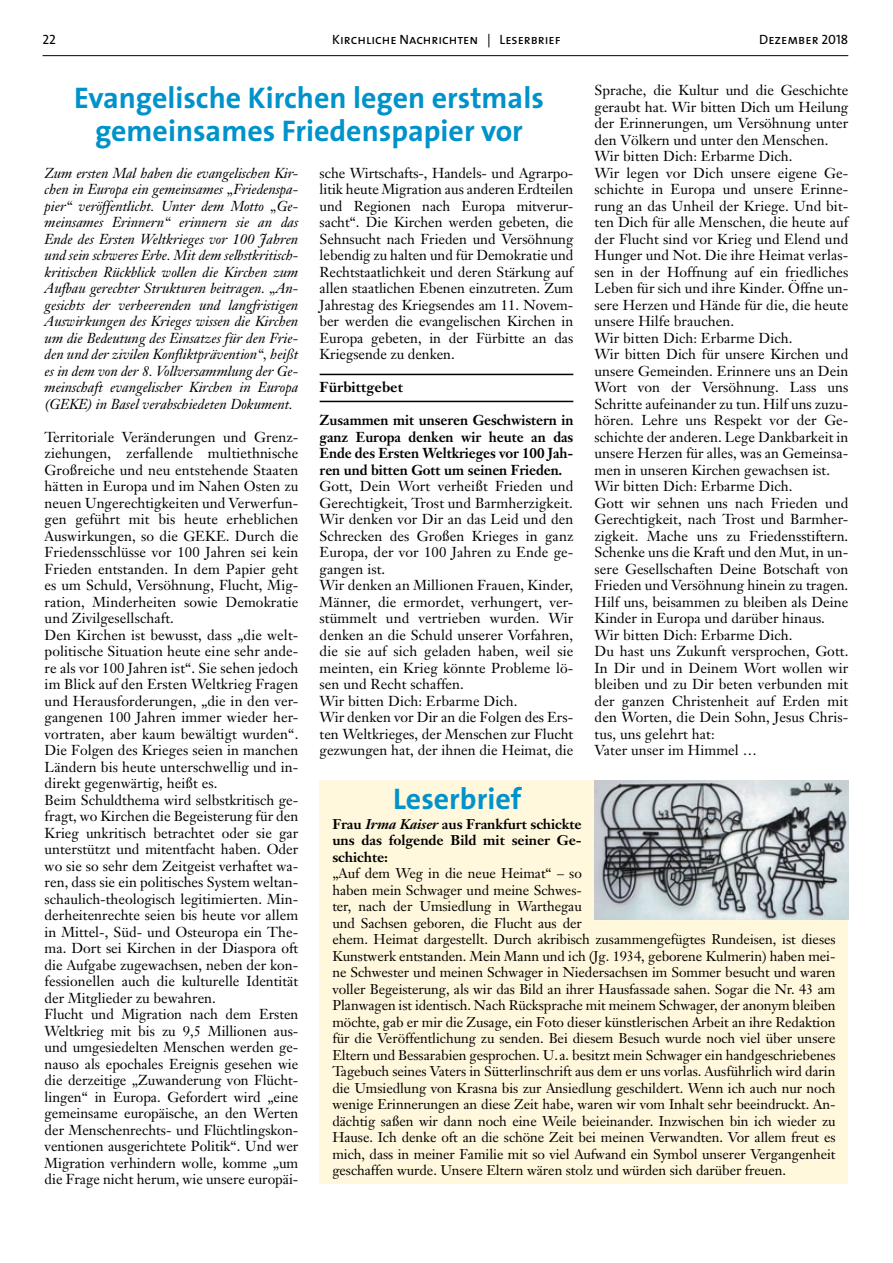
<style>
.page{position:relative;width:893px;height:1263px;background:#fff}
.page>*{position:absolute;margin:0;border:0;box-sizing:border-box;transform-origin:0 0}
.t1{font:700 30px/33px "The Sans B7";color:#0092ca;text-align:center}
.t2{font:14.25px/16.5px "Janson Text";letter-spacing:.005em;color:#000}
.t3{font:italic 14.25px/16.5px "Janson Text";letter-spacing:-.005em;color:#000;text-align:justify}
.t4{font:700 14.25px/16.5px "Janson Text";letter-spacing:-.005em;color:#000;text-align:justify;scale:.95 1}
.t5{font:700 14.25px "Janson Text";letter-spacing:-.005em;color:#000}
.t6{font:13.95px/16.5px "Janson Text";letter-spacing:-.005em;color:#000}
.t7{font:700 13.95px/16.5px "Janson Text";letter-spacing:-.005em;color:#000;text-align:justify}
.t8{font:13.5px "The Sans Caps";color:#000}
.s1{font-style:italic}
</style>
<div class="page">
<hr style="left:43px;top:55px;width:805px;height:1px;background:#000">
<div style="left:320px;top:780px;width:528px;height:404px;background:#fff8dc"></div>
<img style="left:595px;top:780px;width:253px;height:139px">
<hr style="left:320px;top:374px;width:253px;height:1px;background:#000">
<hr style="left:320px;top:401px;width:253px;height:1px;background:#000">
<p class="t8" style="left:43px;top:28px;width:15px">22</p>
<p class="t8" style="left:332px;top:28px;width:230px">Kirchliche Nachrichten | Leserbrief</p>
<p class="t8" style="left:759px;top:28px;width:91px">Dezember 2018</p>
<p class="t2" style="left:595px;top:82px;width:255px">Sprache, die Kultur und die Geschichte geraubt hat. Wir bitten Dich um Heilung der Erinnerungen, um Versöhnung unter den Völkern und unter den Menschen.<br>Wir bitten Dich: Erbarme Dich.<br>Wir legen vor Dich unsere eigene Ge&shy;schichte in Europa und unsere Erinne&shy;rung an das Unheil der Kriege. Und bit&shy;ten Dich für alle Menschen, die heute auf der Flucht sind vor Krieg und Elend und Hunger und Not. Die ihre Heimat verlas&shy;sen in der Hoffnung auf ein friedliches Leben für sich und ihre Kinder. Öffne un&shy;sere Herzen und Hände für die, die heute unsere Hilfe brauchen.<br>Wir bitten Dich: Erbarme Dich.<br>Wir bitten Dich für unsere Kirchen und unsere Gemeinden. Erinnere uns an Dein Wort von der Versöhnung. Lass uns Schritte aufeinander zu tun. Hilf uns zuzu&shy;hören. Lehre uns Respekt vor der Ge&shy;schichte der anderen. Lege Dankbarkeit in unsere Herzen für alles, was an Gemeinsa&shy;men in unseren Kirchen gewachsen ist.<br>Wir bitten Dich: Erbarme Dich.<br>Gott wir sehnen uns nach Frieden und Gerechtigkeit, nach Trost und Barmher&shy;zigkeit. Mache uns zu Friedensstiftern.<br>Schenke uns die Kraft und den Mut, in un&shy;sere Gesellschaften Deine Botschaft von Frieden und Versöhnung hinein zu tragen.<br>Hilf uns, beisammen zu bleiben als Deine Kinder in Europa und darüber hinaus.<br>Wir bitten Dich: Erbarme Dich.<br>Du hast uns Zukunft versprochen, Gott.<br>In Dir und in Deinem Wort wollen wir bleiben und zu Dir beten verbunden mit der ganzen Christenheit auf Erden mit den Worten, die Dein Sohn, Jesus Chris&shy;tus, uns gelehrt hat:<br>Vater unser im Himmel …</p>
<h1 class="t1" style="left:74px;top:82px;width:471px">Evangelische Kirchen legen erstmals gemeinsames Friedenspapier vor</h1>
<p class="t2" style="left:320px;top:164px;width:255px;text-align:justify">sche Wirtschafts-, Handels- und Agrarpo&shy;litik heute Migration aus anderen Erdteilen und Regionen nach Europa mitverur&shy;sacht“. Die Kirchen werden gebeten, die Sehnsucht nach Frieden und Versöhnung lebendig zu halten und für Demokratie und Rechtstaatlichkeit und deren Stärkung auf allen staatlichen Ebenen einzutreten. Zum Jahrestag des Kriegsendes am 11. Novem&shy;ber werden die evangelischen Kirchen in Europa gebeten, in der Fürbitte an das Kriegsende zu denken.</p>
<p class="t5" style="left:320px;top:378px;width:85px">Fürbittgebet</p>
<p class="t4" style="left:320px;top:412px;width:269px">Zusammen mit unseren Geschwistern in ganz Europa denken wir heute an das Ende des Ersten Weltkrieges vor 100 Jah&shy;ren und bitten Gott um seinen Frieden.</p>
<p class="t2" style="left:320px;top:478px;width:255px">Gott, Dein Wort verheißt Frieden und Gerechtigkeit, Trost und Barmherzigkeit.<br>Wir denken vor Dir an das Leid und den Schrecken des Großen Krieges in ganz Europa, der vor 100 Jahren zu Ende ge&shy;gangen ist.<br>Wir denken an Millionen Frauen, Kinder, Männer, die ermordet, verhungert, ver&shy;stümmelt und vertrieben wurden. Wir denken an die Schuld unserer Vorfahren, die sie auf sich geladen haben, weil sie meinten, ein Krieg könnte Probleme lö&shy;sen und Recht schaffen.<br>Wir bitten Dich: Erbarme Dich.<br>Wir denken vor Dir an die Folgen des Ers&shy;ten Weltkrieges, der Menschen zur Flucht gezwungen hat, der ihnen die Heimat, die</p>
<p class="t3" style="left:45px;top:165px;width:255px">Zum ersten Mal haben die evangelischen Kir&shy;chen in Europa ein gemeinsames „Friedenspa&shy;pier“ veröffentlicht. Unter dem Motto „Ge&shy;meinsames Erinnern“ erinnern sie an das Ende des Ersten Weltkrieges vor 100 Jahren und sein schweres Erbe. Mit dem selbstkritisch&shy;kritischen Rückblick wollen die Kirchen zum Aufbau gerechter Strukturen beitragen. „An&shy;gesichts der verheerenden und langfristigen Auswirkungen des Krieges wissen die Kirchen um die Bedeutung des Einsatzes für den Frie&shy;den und der zivilen Konfliktprävention“, heißt es in dem von der 8. Vollversammlung der Ge&shy;meinschaft evangelischer Kirchen in Europa (GEKE) in Basel verabschiedeten Dokument.</p>
<p class="t2" style="left:45px;top:428px;width:255px">Territoriale Veränderungen und Grenz&shy;ziehungen, zerfallende multiethnische Großreiche und neu entstehende Staaten hätten in Europa und im Nahen Osten zu neuen Ungerechtigkeiten und Verwerfun&shy;gen geführt mit bis heute erheblichen Auswirkungen, so die GEKE. Durch die Friedensschlüsse vor 100 Jahren sei kein Frieden entstanden. In dem Papier geht es um Schuld, Versöhnung, Flucht, Mig&shy;ration, Minderheiten sowie Demokratie und Zivilgesellschaft.<br>Den Kirchen ist bewusst, dass „die welt&shy;politische Situation heute eine sehr ande&shy;re als vor 100 Jahren ist“. Sie sehen jedoch im Blick auf den Ersten Weltkrieg Fragen und Herausforderungen, „die in den ver&shy;gangenen 100 Jahren immer wieder her&shy;vortraten, aber kaum bewältigt wurden“.<br>Die Folgen des Krieges seien in manchen Ländern bis heute unterschwellig und in&shy;direkt gegenwärtig, heißt es.<br>Beim Schuldthema wird selbstkritisch ge&shy;fragt, wo Kirchen die Begeisterung für den Krieg unkritisch betrachtet oder sie gar unterstützt und mitentfacht haben. Oder wo sie so sehr dem Zeitgeist verhaftet wa&shy;ren, dass sie ein politisches System weltan&shy;schaulich-theologisch legitimierten. Min&shy;derheitenrechte seien bis heute vor allem in Mittel-, Süd- und Osteuropa ein The&shy;ma. Dort sei Kirchen in der Diaspora oft die Aufgabe zugewachsen, neben der kon&shy;fessionellen auch die kulturelle Identität der Mitglieder zu bewahren.<br>Flucht und Migration nach dem Ersten Weltkrieg mit bis zu 9,5 Millionen aus&shy;und umgesiedelten Menschen werden ge&shy;nauso als epochales Ereignis gesehen wie die derzeitige „Zuwanderung von Flücht&shy;lingen“ in Europa. Gefordert wird „eine gemeinsame europäische, an den Werten der Menschenrechts- und Flüchtlingskon&shy;ventionen ausgerichtete Politik“. Und wer Migration verhindern wolle, komme „um die Frage nicht herum, wie unsere europäi-</p>
<h1 class="t1" style="left:393px;top:784px;width:130px">Leserbrief</h1>
<p class="t7" style="left:332px;top:815px;width:251px">Frau <span class="s1">Irma Kaiser</span> aus Frankfurt schickte uns das folgende Bild mit seiner Ge&shy;schichte:</p>
<p class="t6" style="left:332px;top:865px;width:505px">„Auf dem Weg in die neue Heimat“ – so<br>haben mein Schwager und meine Schwes-<br>ter, nach der Umsiedlung in Warthegau<br>und Sachsen geboren, die Flucht aus der<br>ehem. Heimat dargestellt. Durch akribisch zusammengefügtes Rundeisen, ist dieses Kunstwerk entstanden. Mein Mann und ich (Jg. 1934, geborene Kulmerin) haben mei&shy;ne Schwester und meinen Schwager in Niedersachsen im Sommer besucht und waren voller Begeisterung, als wir das Bild an ihrer Hausfassade sahen. Sogar die Nr. 43 am Planwagen ist identisch. Nach Rücksprache mit meinem Schwager, der anonym bleiben möchte, gab er mir die Zusage, ein Foto dieser künstlerischen Arbeit an ihre Redaktion für die Veröffentlichung zu senden. Bei diesem Besuch wurde noch viel über unsere Eltern und Bessarabien gesprochen. U. a. besitzt mein Schwager ein handgeschriebenes Tagebuch seines Vaters in Sütterlinschrift aus dem er uns vorlas. Ausführlich wird darin die Umsiedlung von Krasna bis zur Ansiedlung geschildert. Wenn ich auch nur noch wenige Erinnerungen an diese Zeit habe, waren wir vom Inhalt sehr beeindruckt. An&shy;dächtig saßen wir dann noch eine Weile beieinander. Inzwischen bin ich wieder zu Hause. Ich denke oft an die schöne Zeit bei meinen Verwandten. Vor allem freut es mich, dass in meiner Familie mit so viel Aufwand ein Symbol unserer Vergangenheit geschaffen wurde. Unsere Eltern wären stolz und würden sich darüber freuen.</p>
</div>
